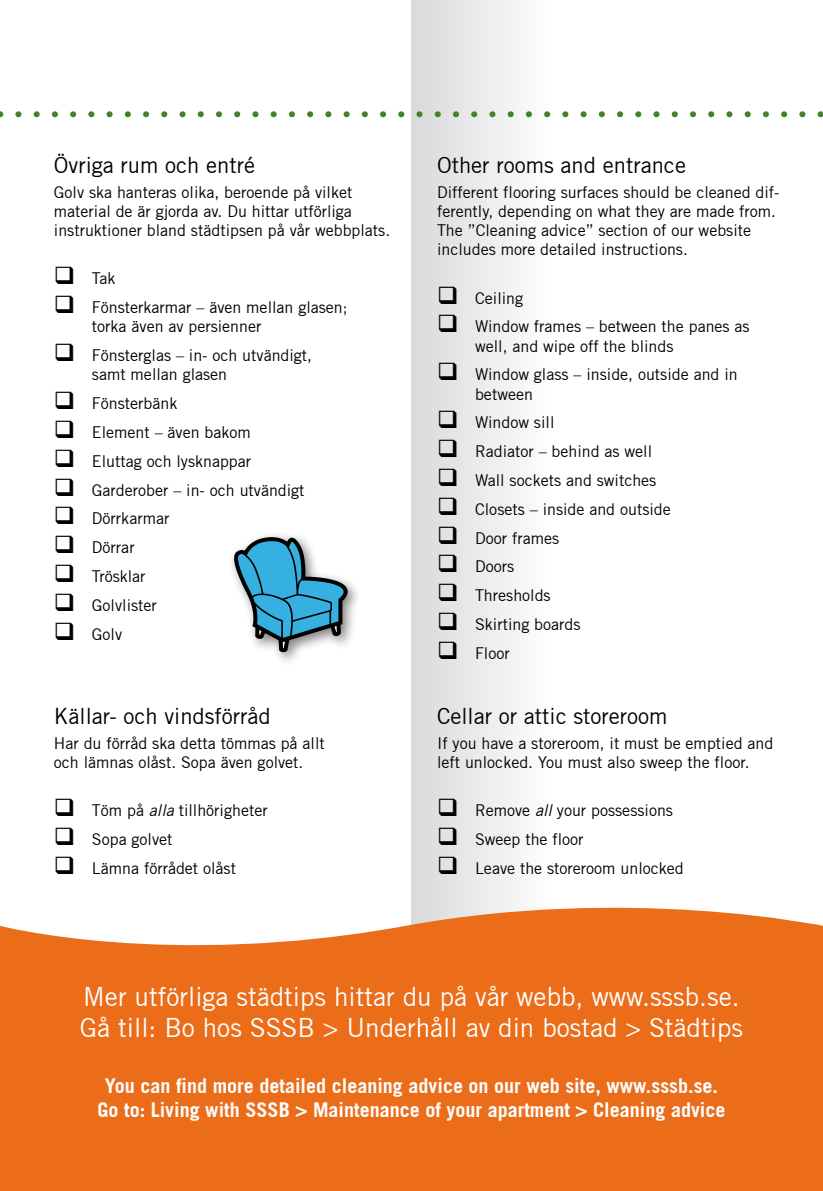
<style>
.page{position:relative;width:823px;height:1191px;background:#fff}
.page>*{position:absolute;margin:0;border:0;box-sizing:border-box;transform-origin:0 0}
.t1{font:26px/31.2px "Trade Gothic";color:#fff}
.t2{font:22px "Trade Gothic";color:#000}
.t3{font:700 20px/24px "Trade Gothic";color:#fff;text-align:center}
.t4{font:16px/19.2px "Trade Gothic";color:#000}
.s1{font-style:italic}
</style>
<div class="page">
<div style="left:411px;top:0;width:142px;height:930px;background:linear-gradient(to right,#d8d9da,#fefefe)"></div>
<svg style="left:0;top:111px;width:823px;height:6px"></svg>
<div style="left:227px;top:530px;width:134px;height:135px;background:#000;opacity:.5"></div>
<svg style="left:234px;top:537px;width:113px;height:115px"></svg>
<svg style="left:0;top:885px;width:822px;height:306px;background:#ed7f37"></svg>
<svg style="left:458px;top:303px;width:24px;height:1px"></svg>
<svg style="left:458px;top:816px;width:24px;height:1px"></svg>
<svg style="left:458px;top:845px;width:24px;height:1px"></svg>
<svg style="left:458px;top:874px;width:24px;height:1px"></svg>
<h2 class="t2" style="left:54px;top:152px;width:203px">Övriga rum och entré</h2>
<p class="t4" style="left:54px;top:182px;width:337px">Golv ska hanteras olika, beroende på vilket material de är gjorda av. Du hittar utförliga instruktioner bland städtipsen på vår webbplats.</p>
<p class="t4" style="left:54px;top:269px;width:63px">❑ Tak</p>
<p class="t4" style="left:92px;top:298px;width:257px;text-indent:-38px">❑ Fönsterkarmar – även mellan glasen; torka även av persienner</p>
<p class="t4" style="left:92px;top:346px;width:221px;text-indent:-38px">❑ Fönsterglas – in- och utvändigt, samt mellan glasen</p>
<p class="t4" style="left:54px;top:394px;width:125px">❑ Fönsterbänk</p>
<p class="t4" style="left:54px;top:422px;width:198px">❑ Element – även bakom</p>
<p class="t4" style="left:54px;top:451px;width:199px">❑ Eluttag och lysknappar</p>
<p class="t4" style="left:54px;top:480px;width:252px">❑ Garderober – in- och utvändigt</p>
<p class="t4" style="left:54px;top:509px;width:117px">❑ Dörrkarmar</p>
<p class="t4" style="left:54px;top:538px;width:82px">❑ Dörrar</p>
<p class="t4" style="left:54px;top:566px;width:93px">❑ Trösklar</p>
<p class="t4" style="left:54px;top:595px;width:104px">❑ Golvlister</p>
<p class="t4" style="left:54px;top:624px;width:70px">❑ Golv</p>
<h2 class="t2" style="left:54px;top:703px;width:218px">Källar- och vindsförråd</h2>
<p class="t4" style="left:54px;top:733px;width:272px">Har du förråd ska detta tömmas på allt och lämnas olåst. Sopa även golvet.</p>
<p class="t4" style="left:54px;top:801px;width:215px">❑ Töm på <span class="s1">alla</span> tillhörigheter</p>
<p class="t4" style="left:54px;top:829px;width:120px">❑ Sopa golvet</p>
<p class="t4" style="left:54px;top:858px;width:183px">❑ Lämna förrådet olåst</p>
<h2 class="t2" style="left:437px;top:152px;width:250px">Other rooms and entrance</h2>
<p class="t4" style="left:437px;top:182px;width:344px">Different flooring surfaces should be cleaned dif&shy;ferently, depending on what they are made from.<br>The ”Cleaning advice” section of our website includes more detailed instructions.</p>
<p class="t4" style="left:437px;top:288px;width:88px">❑ Ceiling</p>
<p class="t4" style="left:475px;top:317px;width:276px;text-indent:-38px">❑ Window frames – between the panes as well, and wipe off the blinds</p>
<p class="t4" style="left:475px;top:365px;width:264px;text-indent:-38px">❑ Window glass – inside, outside and in between</p>
<p class="t4" style="left:437px;top:413px;width:119px">❑ Window sill</p>
<p class="t4" style="left:437px;top:442px;width:216px">❑ Radiator – behind as well</p>
<p class="t4" style="left:437px;top:470px;width:221px">❑ Wall sockets and switches</p>
<p class="t4" style="left:437px;top:499px;width:235px">❑ Closets – inside and outside</p>
<p class="t4" style="left:437px;top:528px;width:123px">❑ Door frames</p>
<p class="t4" style="left:437px;top:557px;width:79px">❑ Doors</p>
<p class="t4" style="left:437px;top:586px;width:115px">❑ Thresholds</p>
<p class="t4" style="left:437px;top:614px;width:145px">❑ Skirting boards</p>
<p class="t4" style="left:437px;top:643px;width:74px">❑ Floor</p>
<h2 class="t2" style="left:437px;top:703px;width:232px">Cellar or attic storeroom</h2>
<p class="t4" style="left:437px;top:733px;width:337px">If you have a storeroom, it must be emptied and left unlocked. You must also sweep the floor.</p>
<p class="t4" style="left:437px;top:801px;width:237px">❑ Remove <span class="s1">all</span> your possessions</p>
<p class="t4" style="left:437px;top:829px;width:148px">❑ Sweep the floor</p>
<p class="t4" style="left:437px;top:858px;width:248px">❑ Leave the storeroom unlocked</p>
<h1 class="t1" style="left:80px;top:981px;width:664px">Mer utförliga städtips hittar du på vår webb, www.sssb.se.<br>Gå till: Bo hos SSSB &gt; Underhåll av din bostad &gt; Städtips</h1>
<p class="t3" style="left:97px;top:1073px;width:629px">You can find more detailed cleaning advice on our web site, www.sssb.se.<br>Go to: Living with SSSB &gt; Maintenance of your apartment &gt; Cleaning advice</p>
</div>
